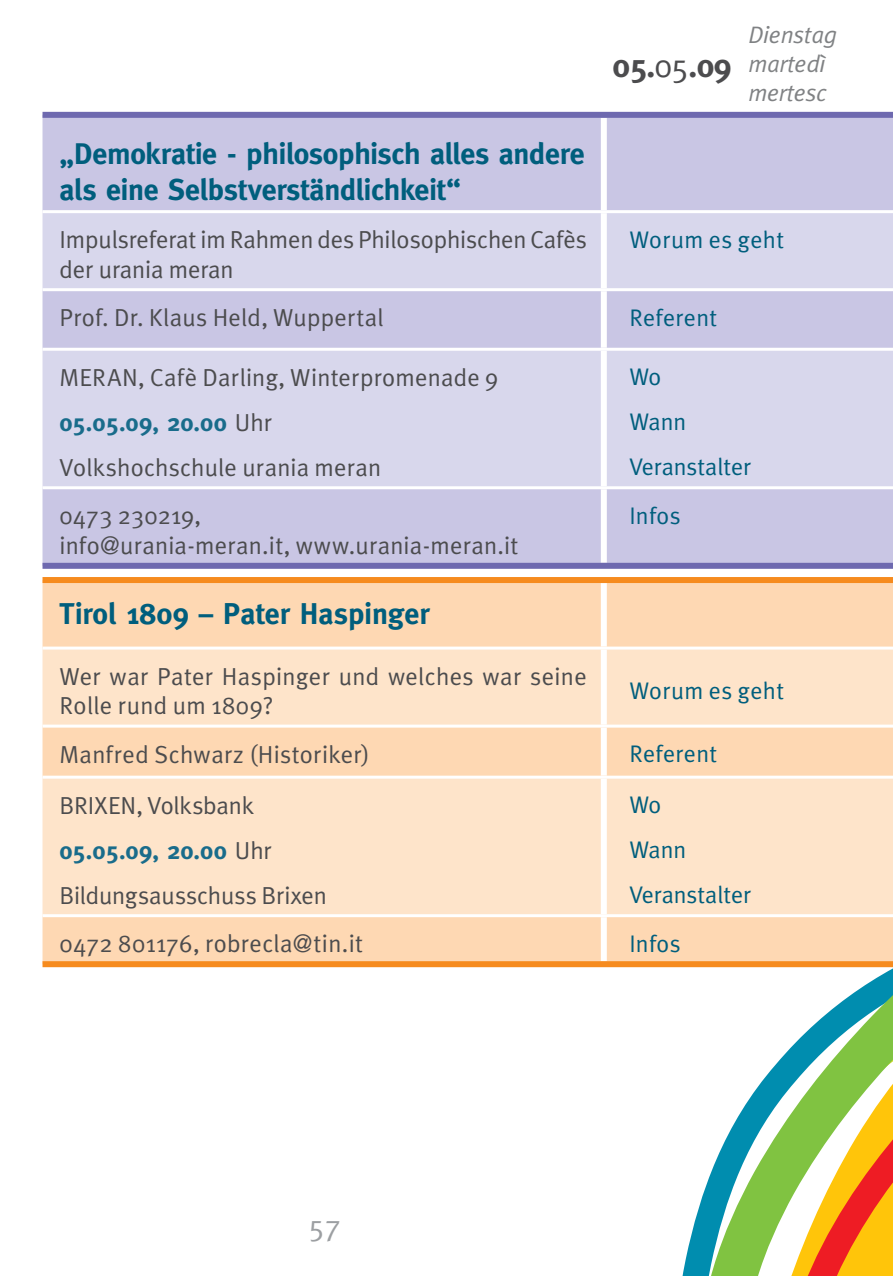
<style>
.page{position:relative;width:893px;height:1276px;background:#fff}
.page>*{position:absolute;margin:0;border:0;box-sizing:border-box;transform-origin:0 0}
.t1{font:700 33px "Meta";color:#4c4c4e}
.t2{font:700 30px/36px "Meta";letter-spacing:-.01em;color:#005e7d}
.t3{font:30px "Meta";color:#9c9fa2}
.t4{font:24.6px/29.4px "Meta Plus Normal";letter-spacing:.01em;color:#4c4c4e}
.t5{font:700 24.6px "Meta";letter-spacing:.005em;color:#196c8b}
.t6{font:24px/45px "Meta Plus Normal";letter-spacing:.005em;color:#005e7d}
.t7{font:italic 24px/28.8px "Meta";letter-spacing:-.01em;color:#808284}
.s1{font-weight:400}
.s2{font-family:"Meta Plus Normal";font-weight:400;color:#4c4c4e}
</style>
<div class="page">
<svg style="left:658px;top:967px;width:61px;height:309px"></svg>
<svg style="left:719px;top:967px;width:174px;height:309px"></svg>
<div style="left:43px;top:118px;width:850px;height:445px;background:#c9c6e4"></div>
<svg style="left:43px;top:213px;width:850px;height:273px;background:#d4d3ea"></svg>
<div style="left:601px;top:489px;width:6px;height:74px;background:#fff"></div>
<div style="left:601px;top:118px;width:6px;height:92px;background:#fff"></div>
<div style="left:601px;top:213px;width:6px;height:75px;background:#fff"></div>
<div style="left:601px;top:291px;width:6px;height:57px;background:#fff"></div>
<div style="left:601px;top:351px;width:6px;height:135px;background:#fff"></div>
<hr style="left:43px;top:210px;width:850px;height:3px;background:#fff">
<hr style="left:43px;top:288px;width:850px;height:3px;background:#fff">
<hr style="left:43px;top:348px;width:850px;height:3px;background:#fff">
<hr style="left:43px;top:486px;width:688px;height:3px;background:#fff">
<hr style="left:731px;top:486px;width:162px;height:3px;background:#fff">
<div style="left:43px;top:112px;width:850px;height:6px;background:#6e69af"></div>
<div style="left:43px;top:563px;width:688px;height:6px;background:#6e69af"></div>
<div style="left:731px;top:563px;width:162px;height:6px;background:#6e69af"></div>
<div style="left:43px;top:583px;width:850px;height:378px;background:#fed8b3"></div>
<svg style="left:43px;top:649px;width:850px;height:265px;background:#fee1c6"></svg>
<div style="left:601px;top:583px;width:6px;height:63px;background:#fff"></div>
<div style="left:601px;top:649px;width:6px;height:75px;background:#fff"></div>
<div style="left:601px;top:727px;width:6px;height:48px;background:#fff"></div>
<div style="left:601px;top:778px;width:6px;height:136px;background:#fff"></div>
<div style="left:601px;top:917px;width:6px;height:44px;background:#fff"></div>
<hr style="left:43px;top:646px;width:850px;height:3px;background:#fff">
<hr style="left:43px;top:724px;width:850px;height:3px;background:#fff">
<hr style="left:43px;top:775px;width:850px;height:3px;background:#fff">
<hr style="left:43px;top:914px;width:561px;height:3px;background:#fff">
<hr style="left:604px;top:914px;width:289px;height:3px;background:#fff">
<div style="left:43px;top:577px;width:850px;height:6px;background:#f68b1e"></div>
<div style="left:43px;top:961px;width:561px;height:6px;background:#f68b1e"></div>
<div style="left:604px;top:961px;width:289px;height:6px;background:#f68b1e"></div>
<h1 class="t1" style="left:612px;top:49px;width:120px">05.<span class="s1">05</span>.09</h1>
<p class="t7" style="left:748px;top:23px;width:90px">Dienstag martedì mertesc</p>
<p class="t2" style="left:60px;top:137px;width:527px">„Demokratie - philosophisch alles andere als eine Selbstverständlichkeit“</p>
<p class="t4" style="left:60px;top:227px;width:529px">Impulsreferat im Rahmen des Philosophischen Cafès der urania meran</p>
<p class="t6" style="left:629px;top:219px;width:156px">Worum es geht</p>
<p class="t4" style="left:60px;top:305px;width:326px">Prof. Dr. Klaus Held, Wuppertal</p>
<p class="t6" style="left:629px;top:297px;width:89px">Referent</p>
<p class="t4" style="left:60px;top:365px;width:440px">MERAN, Cafè Darling, Winterpromenade 9</p>
<p class="t5" style="left:60px;top:410px;width:214px">05.05.09, 20.00 <span class="s2">Uhr</span></p>
<p class="t4" style="left:60px;top:455px;width:323px">Volkshochschule urania meran</p>
<p class="t6" style="left:629px;top:357px;width:123px">Wo<br>Wann<br>Veranstalter</p>
<p class="t4" style="left:60px;top:504px;width:460px">0473 230219,<br>info@urania-meran.it, www.urania-meran.it</p>
<p class="t6" style="left:629px;top:495px;width:53px">Infos</p>
<p class="t2" style="left:60px;top:597px;width:372px">Tirol 1809 – Pater Haspinger</p>
<p class="t4" style="left:60px;top:664px;width:529px">Wer war Pater Haspinger und welches war seine<br>Rolle rund um 1809?</p>
<p class="t6" style="left:629px;top:671px;width:156px">Worum es geht</p>
<p class="t4" style="left:60px;top:742px;width:312px">Manfred Schwarz (Historiker)</p>
<p class="t6" style="left:629px;top:734px;width:89px">Referent</p>
<p class="t4" style="left:60px;top:793px;width:196px">BRIXEN, Volksbank</p>
<p class="t5" style="left:60px;top:838px;width:214px">05.05.09, 20.00 <span class="s2">Uhr</span></p>
<p class="t4" style="left:60px;top:883px;width:269px">Bildungsausschuss Brixen</p>
<p class="t6" style="left:629px;top:785px;width:123px">Wo<br>Wann<br>Veranstalter</p>
<p class="t4" style="left:60px;top:931px;width:305px">0472 801176, robrecla@tin.it</p>
<p class="t6" style="left:629px;top:923px;width:53px">Infos</p>
<p class="t3" style="left:309px;top:1214px;width:34px">57</p>
</div>
